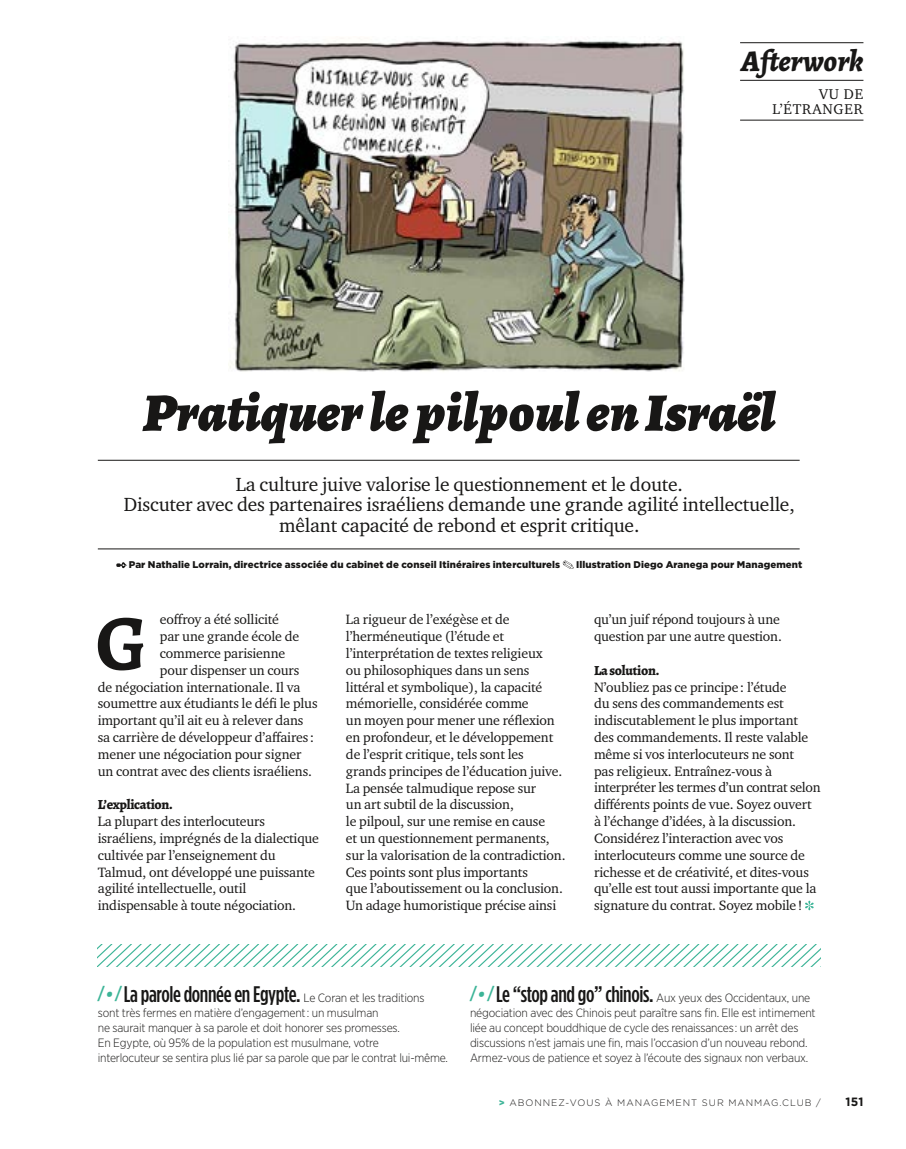
<style>
.page{position:relative;width:906px;height:1149px;background:#fff}
.page>*{position:absolute;margin:0;border:0;box-sizing:border-box;transform-origin:0 0}
.t1{font:700 79.2px "Alegreya";color:#181716}
.t2{font:italic 900 54px "Alegreya";color:#181716}
.t3{font:italic 800 30px "Alegreya";color:#181716}
.t4{font:500 22.5px "Gotham Condensed";letter-spacing:-.015em;color:#181716}
.t5{font:19.5px/20.2px "Charter ITC Std";letter-spacing:-.01em;color:#181716;text-align:center}
.t6{font:14.55px/15px "Charter ITC Std";letter-spacing:.06em;color:#181716;text-align:right}
.t7{font:13.8px/16.8px "Charter ITC Std";letter-spacing:-.01em;color:#181716}
.t8{font:800 13.8px "Alegreya";letter-spacing:-.02em;color:#181716}
.t9{font:300 12px/15px "Gotham Narrow";letter-spacing:-.015em;color:#181716}
.t10{font:700 12px "Gotham";color:#181716}
.t11{font:900 9.75px "Gotham";letter-spacing:.01em;color:#181716}
.t12{font:300 9.3px "Gotham";letter-spacing:.1em;color:#181716}
.s1{font-family:"Alegreya";font-weight:700;font-style:italic;font-size:19.5px;color:#3cb497}
.s2{font-family:"Alegreya";font-weight:900;font-style:italic;font-size:19.5px;color:#3cb497}
.s3{font-family:"Gotham Narrow";font-weight:300;font-size:12px}
.s4{font-family:"Gotham Condensed";font-weight:500;font-size:22.5px}
.s5{font-weight:900;color:#3cb497}
</style>
<div class="page">
<svg style="left:98px;top:944px;width:723px;height:21px"></svg>
<img style="left:229px;top:38px;width:456px;height:334px">
<svg style="left:805px;top:900px;width:8px;height:10px"></svg>
<hr style="left:98px;top:460px;width:701px;height:1px;background:#181716">
<hr style="left:98px;top:548px;width:701px;height:1px;background:#181716">
<svg style="left:116px;top:562px;width:11px;height:6px"></svg>
<svg style="left:563px;top:560px;width:10px;height:8px"></svg>
<hr style="left:740px;top:42px;width:123px;height:1px;background:#181716">
<hr style="left:740px;top:80px;width:123px;height:1px;background:#181716">
<hr style="left:740px;top:120px;width:123px;height:1px;background:#181716">
<h3 class="t3" style="left:741px;top:38px;width:124px">Afterwork</h3>
<p class="t6" style="left:772px;top:86px;width:92px">VU DE<br>L’ÉTRANGER</p>
<h2 class="t2" style="left:143px;top:370px;width:633px">Pratiquer le pilpoul en Israël</h2>
<h3 class="t5" style="left:124px;top:474px;width:672px">La culture juive valorise le questionnement et le doute.<br>Discuter avec des partenaires israéliens demande une grande agilité intellectuelle, mêlant capacité de rebond et esprit critique.</h3>
<p class="t11" style="left:129px;top:558px;width:433px">Par Nathalie Lorrain, directrice associée du cabinet de conseil Itinéraires interculturels</p>
<p class="t11" style="left:576px;top:558px;width:228px">Illustration Diego Aranega pour Management</p>
<h1 class="t1" style="left:95px;top:588px;width:53px">G</h1>
<p class="t7" style="left:160px;top:610px;width:121px">eoffroy a été sollicité</p>
<p class="t7" style="left:160px;top:627px;width:141px">par une grande école de</p>
<p class="t7" style="left:160px;top:644px;width:127px">commerce parisienne</p>
<p class="t7" style="left:160px;top:661px;width:141px">pour dispenser un cours</p>
<p class="t7" style="left:98px;top:678px;width:204px">de négociation internationale. Il va</p>
<p class="t7" style="left:98px;top:694px;width:221px">soumettre aux étudiants le défi le plus</p>
<p class="t7" style="left:98px;top:711px;width:207px">important qu’il ait eu à relever dans</p>
<p class="t7" style="left:98px;top:728px;width:218px">sa carrière de développeur d’affaires :</p>
<p class="t7" style="left:98px;top:745px;width:205px">mener une négociation pour signer</p>
<p class="t7" style="left:98px;top:762px;width:216px">un contrat avec des clients israéliens.</p>
<p class="t8" style="left:98px;top:794px;width:77px">L’explication.</p>
<p class="t7" style="left:98px;top:812px;width:223px">La plupart des interlocuteurs israéliens, imprégnés de la dialectique cultivée par l’enseignement du Talmud, ont développé une puissante agilité intellectuelle, outil indispensable à toute négociation.</p>
<p class="t7" style="left:346px;top:611px;width:221px">La rigueur de l’exégèse et de l’herméneutique (l’étude et l’interprétation de textes religieux<br>ou philosophiques dans un sens littéral et symbolique), la capacité mémorielle, considérée comme<br>un moyen pour mener une réflexion en profondeur, et le développement de l’esprit critique, tels sont les grands principes de l’éducation juive.<br>La pensée talmudique repose sur<br>un art subtil de la discussion,<br>le pilpoul, sur une remise en cause<br>et un questionnement permanents, sur la valorisation de la contradiction.<br>Ces points sont plus importants<br>que l’aboutissement ou la conclusion.<br>Un adage humoristique précise ainsi</p>
<p class="t7" style="left:594px;top:610px;width:189px">qu’un juif répond toujours à une question par une autre question.</p>
<p class="t8" style="left:594px;top:660px;width:67px">La solution.</p>
<p class="t7" style="left:594px;top:678px;width:228px">N’oubliez pas ce principe: l’étude<br>du sens des commandements est indiscutablement le plus important des commandements. Il reste valable même si vos interlocuteurs ne sont<br>pas religieux. Entraînez-vous à interpréter les termes d’un contrat selon différents points de vue. Soyez ouvert à l’échange d’idées, à la discussion.<br>Considérez l’interaction avec vos interlocuteurs comme une source de richesse et de créativité, et dites-vous qu’elle est tout aussi importante que la signature du contrat. Soyez mobile!</p>
<h3 class="t4" style="left:98px;top:980px;width:328px"><span class="s1">/</span><span class="s2">•</span><span class="s1">/</span>La parole donnée en Egypte. <span class="s3">Le Coran et les traditions</span></h3>
<p class="t9" style="left:98px;top:1004px;width:352px">sont très fermes en matière d’engagement : un musulman<br>ne saurait manquer à sa parole et doit honorer ses promesses.<br>En Egypte, où 95% de la population est musulmane, votre<br>interlocuteur se sentira plus lié par sa parole que par le contrat lui-même.</p>
<p class="t9" style="left:470px;top:989px;width:347px"><sup>/</sup><sup>•</sup><sup>/</sup><span class="s4">Le “stop and go” chinois.</span> Aux yeux des Occidentaux, une négociation avec des Chinois peut paraître sans fin. Elle est intimement liée au concept bouddhique de cycle des renaissances : un arrêt des discussions n’est jamais une fin, mais l’occasion d’un nouveau rebond.<br>Armez-vous de patience et soyez à l’écoute des signaux non verbaux.</p>
<p class="t12" style="left:499px;top:1096px;width:323px"><span class="s5">&gt;</span> ABONNEZ-VOUS À MANAGEMENT SUR MANMAG.CLUB /</p>
<p class="t10" style="left:845px;top:1093px;width:20px">151</p>
</div>
